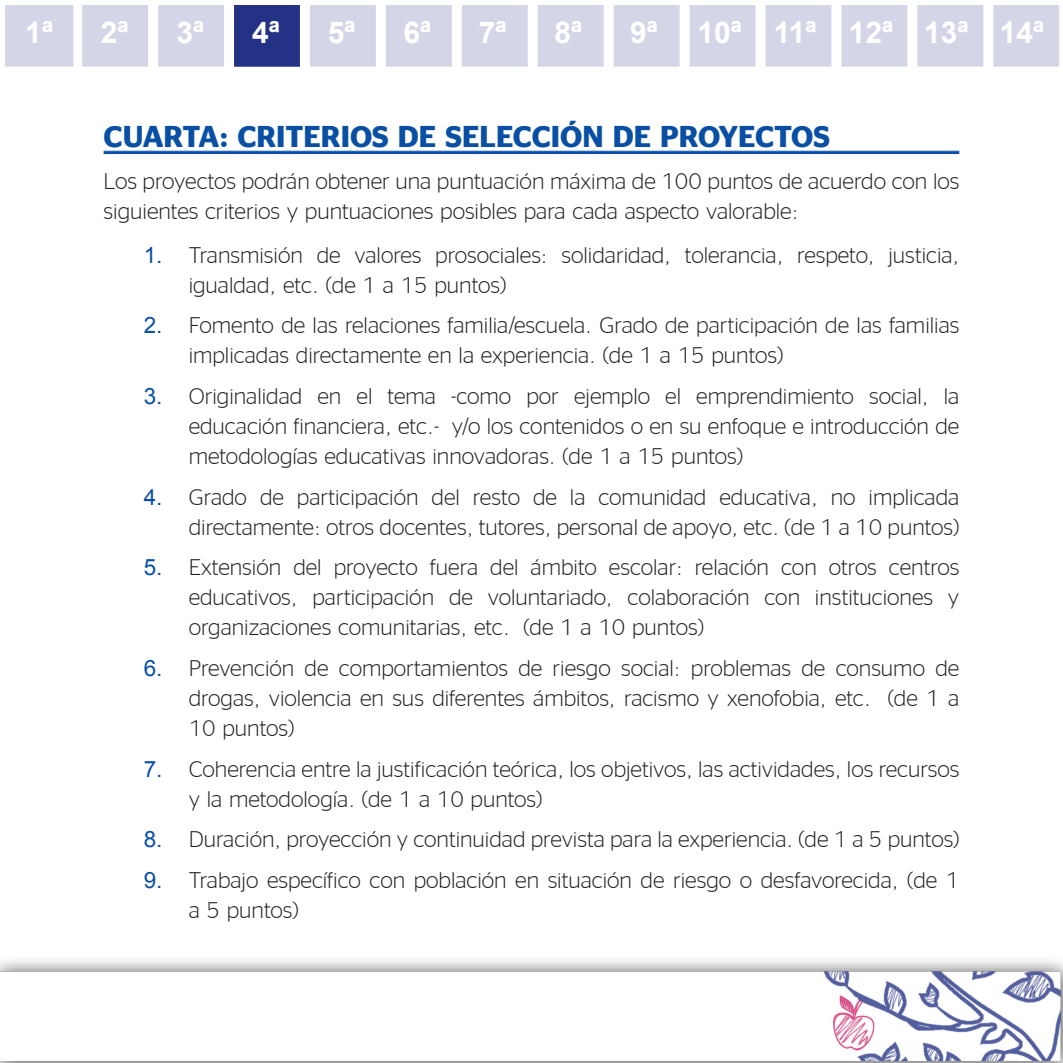
<style>
.page{position:relative;width:1063px;height:1063px;background:#fff}
.page>*{position:absolute;margin:0;border:0;box-sizing:border-box;transform-origin:0 0}
.Subtítulo_granate{font:700 30px "BBVA Office";color:#094fa4}
.t1{font:700 30px "Arial";color:#fff}
.Estilo_de_párrafo_1{font:300 22.5px/30px "BBVA Office";color:#231f20}
.Cuerpo{font:300 22.5px/30px "BBVA Office";color:#231f20}
.s1{font-family:"Arial";font-weight:400;color:#094fa4}
</style>
<div class="page">
<hr style="left:104px;top:151px;width:855px;height:1px;background:#094fa4">
<hr style="left:104px;top:152px;width:855px;height:2px;background:#094fa4">
<img style="left:0;top:960px;width:1063px;height:103px">
<div style="left:77px;top:0;width:76px;height:72px;background:#d4d6e7;border:5px solid #fff"></div>
<div style="left:153px;top:0;width:76px;height:72px;background:#d4d6e7;border:5px solid #fff"></div>
<div style="left:232px;top:3px;width:70px;height:66px;background:#243286"></div>
<div style="left:229px;top:0;width:76px;height:72px;border:5px solid #fff"></div>
<div style="left:0;top:0;width:78px;height:72px;background:#d4d6e7;border:5px solid #fff"></div>
<div style="left:305px;top:0;width:76px;height:72px;background:#d4d6e7;border:5px solid #fff"></div>
<div style="left:381px;top:0;width:76px;height:72px;background:#d4d6e7;border:5px solid #fff"></div>
<div style="left:457px;top:0;width:76px;height:72px;background:#d4d6e7;border:5px solid #fff"></div>
<div style="left:533px;top:0;width:76px;height:72px;background:#d4d6e7;border:5px solid #fff"></div>
<div style="left:609px;top:0;width:76px;height:72px;background:#d4d6e7;border:5px solid #fff"></div>
<div style="left:685px;top:0;width:76px;height:72px;background:#d4d6e7;border:5px solid #fff"></div>
<div style="left:761px;top:0;width:75px;height:72px;background:#d4d6e7;border:5px solid #fff"></div>
<div style="left:836px;top:0;width:76px;height:72px;background:#d4d6e7;border:5px solid #fff"></div>
<div style="left:912px;top:0;width:76px;height:72px;background:#d4d6e7;border:5px solid #fff"></div>
<div style="left:988px;top:0;width:75px;height:72px;background:#d4d6e7;border:5px solid #fff"></div>
<p class="t1" style="left:25px;top:13px;width:29px">1ª</p>
<p class="t1" style="left:101px;top:13px;width:29px">2ª</p>
<p class="t1" style="left:177px;top:13px;width:29px">3ª</p>
<p class="t1" style="left:252px;top:13px;width:29px">4ª</p>
<p class="t1" style="left:328px;top:13px;width:29px">5ª</p>
<p class="t1" style="left:403px;top:13px;width:29px">6ª</p>
<p class="t1" style="left:479px;top:13px;width:29px">7ª</p>
<p class="t1" style="left:555px;top:13px;width:29px">8ª</p>
<p class="t1" style="left:630px;top:13px;width:29px">9ª</p>
<p class="t1" style="left:697px;top:13px;width:46px">10ª</p>
<p class="t1" style="left:774px;top:13px;width:44px">11ª</p>
<p class="t1" style="left:849px;top:13px;width:46px">12ª</p>
<p class="t1" style="left:924px;top:13px;width:46px">13ª</p>
<p class="t1" style="left:1000px;top:13px;width:46px">14ª</p>
<p class="Subtítulo_granate" style="left:104px;top:119px;width:728px">CUARTA: CRITERIOS DE SELECCIÓN DE PROYECTOS</p>
<p class="Cuerpo" style="left:104px;top:165px;width:857px">Los proyectos podrán obtener una puntuación máxima de 100 puntos de acuerdo con los siguientes criterios y puntuaciones posibles para cada aspecto valorable:</p>
<p class="Estilo_de_párrafo_1" style="left:189px;top:240px;width:772px;text-indent:-45px"><span class="s1">1.</span> Transmisión de valores prosociales: solidaridad, tolerancia, respeto, justicia, igualdad, etc. (de 1 a 15 puntos)</p>
<p class="Estilo_de_párrafo_1" style="left:189px;top:310px;width:772px;text-indent:-45px"><span class="s1">2.</span> Fomento de las relaciones familia/escuela. Grado de participación de las familias implicadas directamente en la experiencia. (de 1 a 15 puntos)</p>
<p class="Estilo_de_párrafo_1" style="left:189px;top:381px;width:772px;text-align:justify;text-indent:-45px"><span class="s1">3.</span> Originalidad en el tema -como por ejemplo el emprendimiento social, la educación financiera, etc.- y/o los contenidos o en su enfoque e introducción de metodologías educativas innovadoras. (de 1 a 15 puntos)</p>
<p class="Estilo_de_párrafo_1" style="left:144px;top:482px;width:817px;text-align:right"><span class="s1">4.</span> Grado de participación del resto de la comunidad educativa, no implicada directamente: otros docentes, tutores, personal de apoyo, etc. (de 1 a 10 puntos)</p>
<p class="Estilo_de_párrafo_1" style="left:189px;top:552px;width:772px;text-align:justify;text-indent:-45px"><span class="s1">5.</span> Extensión del proyecto fuera del ámbito escolar: relación con otros centros educativos, participación de voluntariado, colaboración con instituciones y organizaciones comunitarias, etc. (de 1 a 10 puntos)</p>
<p class="Estilo_de_párrafo_1" style="left:189px;top:653px;width:772px;text-align:justify;text-indent:-45px"><span class="s1">6.</span> Prevención de comportamientos de riesgo social: problemas de consumo de drogas, violencia en sus diferentes ámbitos, racismo y xenofobia, etc. (de 1 a 10 puntos)</p>
<p class="Estilo_de_párrafo_1" style="left:189px;top:753px;width:772px;text-indent:-45px"><span class="s1">7.</span> Coherencia entre la justificación teórica, los objetivos, las actividades, los recursos y la metodología. (de 1 a 10 puntos)</p>
<p class="Estilo_de_párrafo_1" style="left:144px;top:824px;width:817px"><span class="s1">8.</span> Duración, proyección y continuidad prevista para la experiencia. (de 1 a 5 puntos)</p>
<p class="Estilo_de_párrafo_1" style="left:189px;top:865px;width:772px;text-indent:-45px"><span class="s1">9.</span> Trabajo específico con población en situación de riesgo o desfavorecida, (de 1 a 5 puntos)</p>
</div>
